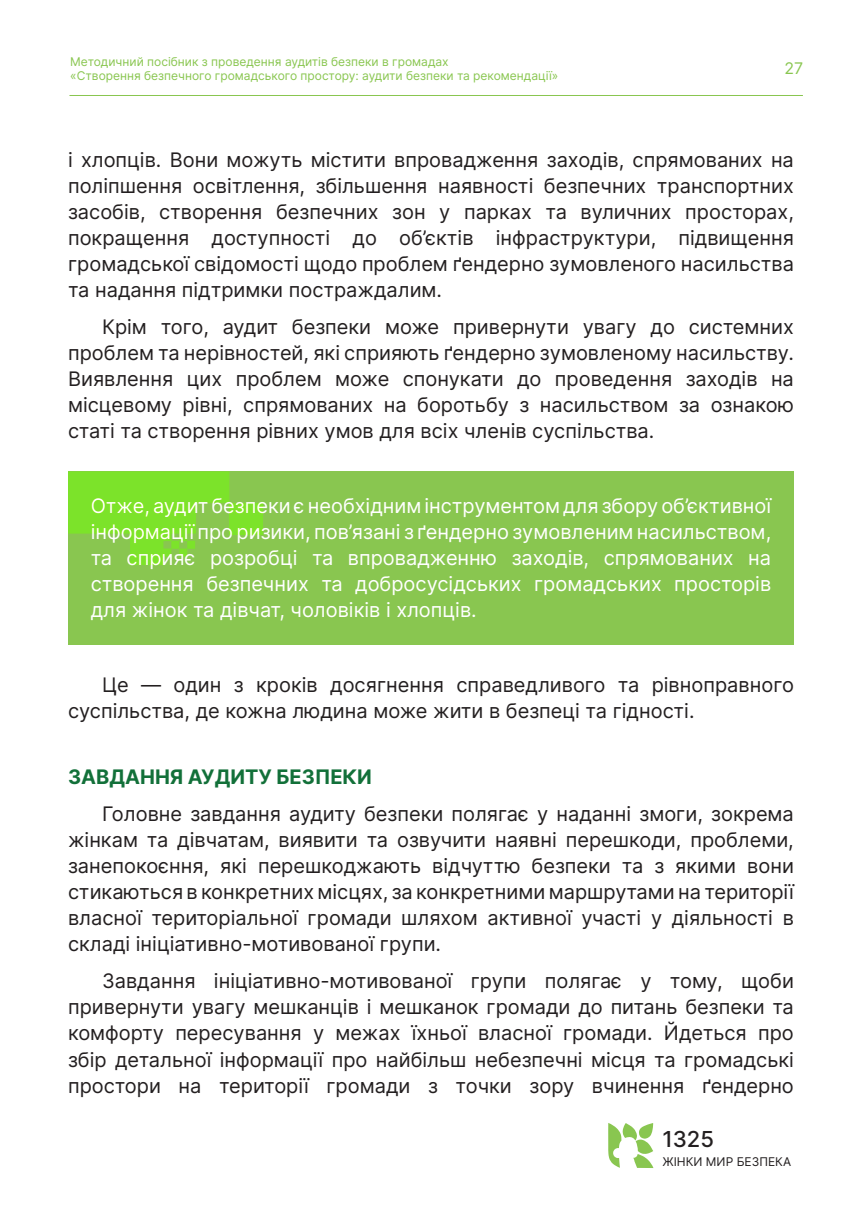
<style>
.page{position:relative;width:862px;height:1214px;background:#fff}
.page>*{position:absolute;margin:0;border:0;box-sizing:border-box;transform-origin:0 0}
.t1{font:500 22px "Inter";color:#231f20}
.Main{font:20px/26px "Inter";color:#231f20;text-align:justify}
.Green_box{font:20px/26px "Inter";color:#fff;text-align:justify}
.t2{font:700 20px "Inter";color:#127039}
.t3{font:16px "Inter";color:#89c650}
.t4{font:12px/14.4px "Inter";color:#89c650}
.t5{font:12px "Inter";color:#231f20}
</style>
<div class="page">
<hr style="left:69px;top:95px;width:734px;height:1px;background:#89c650">
<svg style="left:608px;top:1123px;width:45px;height:44px"></svg>
<div style="left:68px;top:471px;width:726px;height:173px;background:#89c650"></div>
<svg style="left:68px;top:471px;width:161px;height:94px"></svg>
<div style="left:229px;top:503px;width:34px;height:31px;background:#7ce32a"></div>
<p class="t4" style="left:70px;top:54px;width:489px">Методичний посібник з проведення аудитів безпеки в громадах<br>«Створення безпечного громадського простору: аудити безпеки та рекомендації»</p>
<p class="t3" style="left:784px;top:56px;width:20px">27</p>
<p class="Main" style="left:68px;top:146px;width:727px">і хлопців. Вони можуть містити впровадження заходів, спрямованих на поліпшення освітлення, збільшення наявності безпечних транспортних засобів, створення безпечних зон у парках та вуличних просторах, покращення доступності до об’єктів інфраструктури, підвищення громадської свідомості щодо проблем ґендерно зумовленого насильства та надання підтримки постраждалим.</p>
<p class="Main" style="left:68px;top:313px;width:727px;text-indent:34px">Крім того, аудит безпеки може привернути увагу до системних проблем та нерівностей, які сприяють ґендерно зумовленому насильству.<br>Виявлення цих проблем може спонукати до проведення заходів на місцевому рівні, спрямованих на боротьбу з насильством за ознакою статі та створення рівних умов для всіх членів суспільства.</p>
<p class="Green_box" style="left:91px;top:492px;width:682px">Отже, аудит безпеки є необхідним інструментом для збору об’єктивної інформації про ризики, пов’язані з ґендерно зумовленим насильством, та сприяє розробці та впровадженню заходів, спрямованих на створення безпечних та добросусідських громадських просторів для жінок та дівчат, чоловіків і хлопців.</p>
<p class="Main" style="left:68px;top:671px;width:727px;text-indent:34px">Це — один з кроків досягнення справедливого та рівноправного суспільства, де кожна людина може жити в безпеці та гідності.</p>
<h3 class="t2" style="left:68px;top:761px;width:305px">ЗАВДАННЯ АУДИТУ БЕЗПЕКИ</h3>
<p class="Main" style="left:68px;top:800px;width:727px;text-indent:34px">Головне завдання аудиту безпеки полягає у наданні змоги, зокрема жінкам та дівчатам, виявити та озвучити наявні перешкоди, проблеми, занепокоєння, які перешкоджають відчуттю безпеки та з якими вони стикаються в конкретних місцях, за конкретними маршрутами на території власної територіальної громади шляхом активної участі у діяльності в складі ініціативно-мотивованої групи.</p>
<p class="Main" style="left:68px;top:967px;width:727px;text-indent:34px">Завдання ініціативно-мотивованої групи полягає у тому, щоби привернути увагу мешканців і мешканок громади до питань безпеки та комфорту пересування у межах їхньої власної громади. Йдеться про збір детальної інформації про найбільш небезпечні місця та громадські простори на території громади з точки зору вчинення ґендерно</p>
<p class="t1" style="left:662px;top:1122px;width:53px">1325</p>
<p class="t5" style="left:662px;top:1153px;width:130px">ЖІНКИ МИР БЕЗПЕКА</p>
</div>
